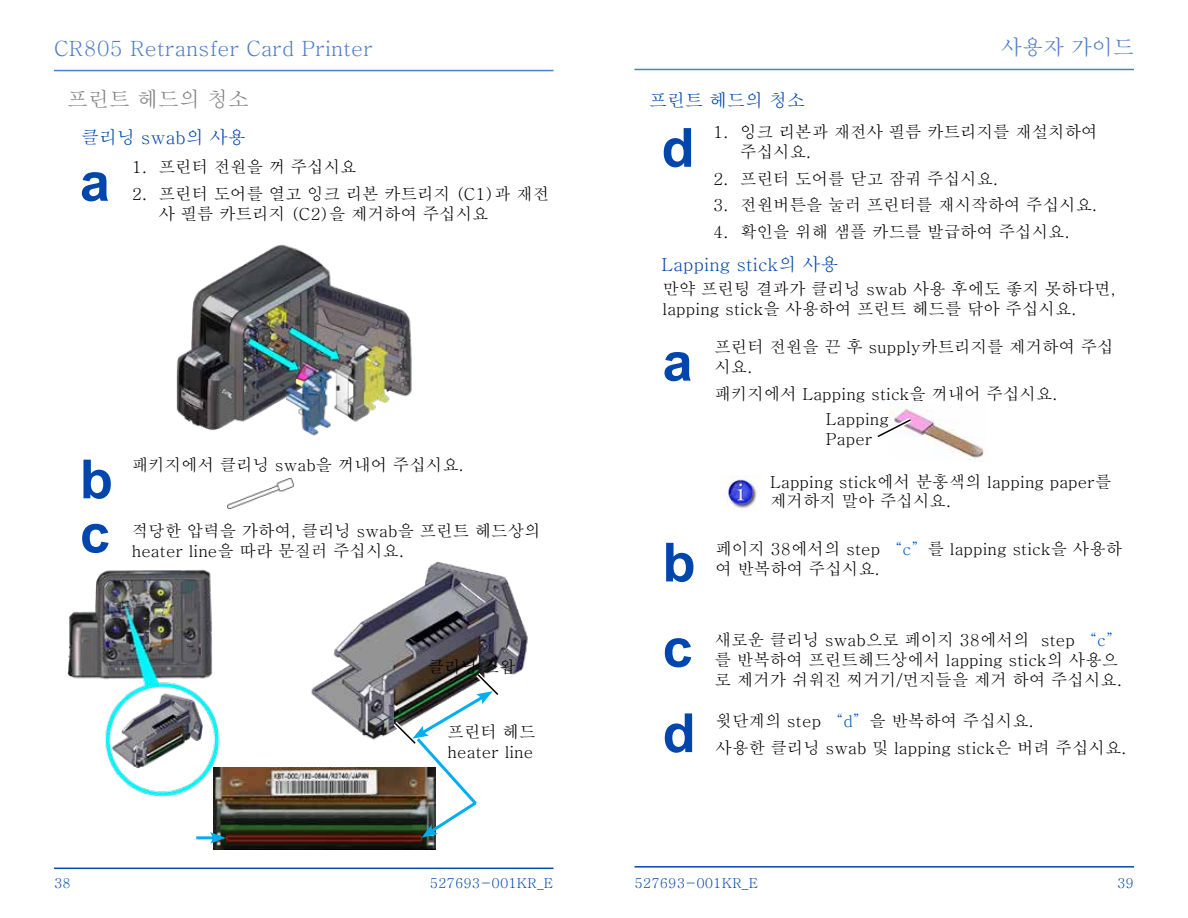
<style>
.page{position:relative;width:1188px;height:918px;background:#fff}
.page>*{position:absolute;margin:0;border:0;box-sizing:border-box;transform-origin:0 0}
.t1{font:700 54px/85.3px "Arial";color:#0046ad}
.t2{font:500 21px "Adobe Myungjo Std";color:#4d7dc6}
.t3{font:500 21px "Adobe Myungjo Std";color:#808285}
.t4{font:500 18px "Adobe Myungjo Std";color:#0046ad}
.t5{font:500 16.5px/19.8px "Adobe Myungjo Std";color:#000}
.t6{font:500 13.5px "Adobe Myungjo Std";color:#0046ad}
.s1{color:#005bbb}
</style>
<div class="page">
<hr style="left:54px;top:868px;width:500px;height:1px;background:#0046ad">
<hr style="left:634px;top:866px;width:500px;height:2px;background:#0046ad">
<img style="left:176px;top:244px;width:236px;height:192px">
<img style="left:228px;top:479px;width:65px;height:29px">
<img style="left:67px;top:569px;width:153px;height:227px">
<img style="left:214px;top:767px;width:222px;height:83px">
<img style="left:311px;top:561px;width:217px;height:179px">
<img style="left:389px;top:668px;width:113px;height:170px">
<hr style="left:196px;top:836px;width:19px;height:3px;background:#00aeef">
<svg style="left:210px;top:832px;width:16px;height:12px"></svg>
<img style="left:889px;top:402px;width:95px;height:58px">
<svg style="left:877px;top:414px;width:40px;height:27px"></svg>
<hr style="left:54px;top:70px;width:500px;height:1px;background:#4d7dc6">
<hr style="left:634px;top:69px;width:500px;height:1px;background:#4d7dc6">
<img style="left:721px;top:476px;width:37px;height:35px">
<p class="t2" style="left:54px;top:38px;width:321px">CR805 Retransfer Card Printer</p>
<p class="t2" style="left:1001px;top:37px;width:134px">사용자 가이드</p>
<p class="t3" style="left:67px;top:88px;width:183px">프린트 헤드의 청소</p>
<p class="t4" style="left:81px;top:128px;width:166px">클리닝 swab의 사용</p>
<h1 class="t1" style="left:80px;top:141px;width:32px">a</h1>
<p class="t5" style="left:132px;top:157px;width:226px">1. 프린터 전원을 꺼 주십시요</p>
<p class="t5" style="left:159px;top:184px;width:392px;text-indent:-27px">2. 프린터 도어를 열고 잉크 리본 카트리지 (C1)과 재전 사 필름 카트리지 (C2)을 제거하여 주십시요</p>
<h1 class="t1" style="left:80px;top:454px;width:34px;line-height:54.2px">b c</h1>
<p class="t5" style="left:132px;top:455px;width:333px">패키지에서 클리닝 swab을 꺼내어 주십시요.</p>
<p class="t5" style="left:132px;top:521px;width:410px">적당한 압력을 가하여, 클리닝 swab을 프린트 헤드상의 heater line을 따라 문질러 주십시요.</p>
<p class="t5" style="left:428px;top:657px;width:89px">클리닝 스왑</p>
<p class="t5" style="left:448px;top:722px;width:89px">프린터 헤드 heater line</p>
<p class="t6" style="left:54px;top:876px;width:18px">38</p>
<p class="t6" style="left:430px;top:876px;width:125px">527693-001KR_E</p>
<p class="t4" style="left:649px;top:91px;width:157px">프린트 헤드의 청소</p>
<h1 class="t1" style="left:662px;top:107px;width:34px">d</h1>
<p class="t5" style="left:740px;top:122px;width:359px;text-indent:-27px">1. 잉크 리본과 재전사 필름 카트리지를 재설치하여 주십시요.</p>
<p class="t5" style="left:713px;top:169px;width:286px">2. 프린터 도어를 닫고 잠궈 주십시요.</p>
<p class="t5" style="left:713px;top:195px;width:385px">3. 전원버튼을 눌러 프린터를 재시작하여 주십시요.</p>
<p class="t5" style="left:713px;top:222px;width:358px">4. 확인을 위해 샘플 카드를 발급하여 주십시요.</p>
<p class="t4" style="left:662px;top:255px;width:178px">Lapping stick의 사용</p>
<p class="t5" style="left:663px;top:279px;width:454px">만약 프린팅 결과가 클리닝 swab 사용 후에도 좋지 못하다면, lapping stick을 사용하여 프린트 헤드를 닦아 주십시요.</p>
<h1 class="t1" style="left:663px;top:321px;width:32px">a</h1>
<h1 class="t1" style="left:663px;top:521px;width:34px;text-align:justify">b c d</h1>
<p class="t5" style="left:714px;top:337px;width:401px">프린터 전원을 끈 후 supply카트리지를 제거하여 주십 시요.</p>
<p class="t5" style="left:714px;top:384px;width:344px">패키지에서 Lapping stick을 꺼내어 주십시요.</p>
<p class="t5" style="left:826px;top:409px;width:65px">Lapping<br>Paper</p>
<p class="t5" style="left:770px;top:472px;width:343px">Lapping stick에서 분홍색의 lapping paper를 제거하지 말아 주십시요.</p>
<p class="t5" style="left:716px;top:539px;width:408px">페이지 38에서의 step <span class="s1">“c”</span>를 lapping stick을 사용하 여 반복하여 주십시요.</p>
<p class="t5" style="left:715px;top:630px;width:409px">새로운 클리닝 swab으로 페이지 38에서의 step <span class="s1">“c” </span>를 반복하여 프린트헤드상에서 lapping stick의 사용으 로 제거가 쉬워진 찌거기/먼지들을 제거 하여 주십시요.</p>
<p class="t5" style="left:716px;top:708px;width:412px;line-height:26.5px">윗단계의 step <span class="s1">“d”</span>을 반복하여 주십시요.<br>사용한 클리닝 swab 및 lapping stick은 버려 주십시요.</p>
<p class="t6" style="left:634px;top:876px;width:125px">527693-001KR_E</p>
<p class="t6" style="left:1117px;top:876px;width:18px">39</p>
</div>
